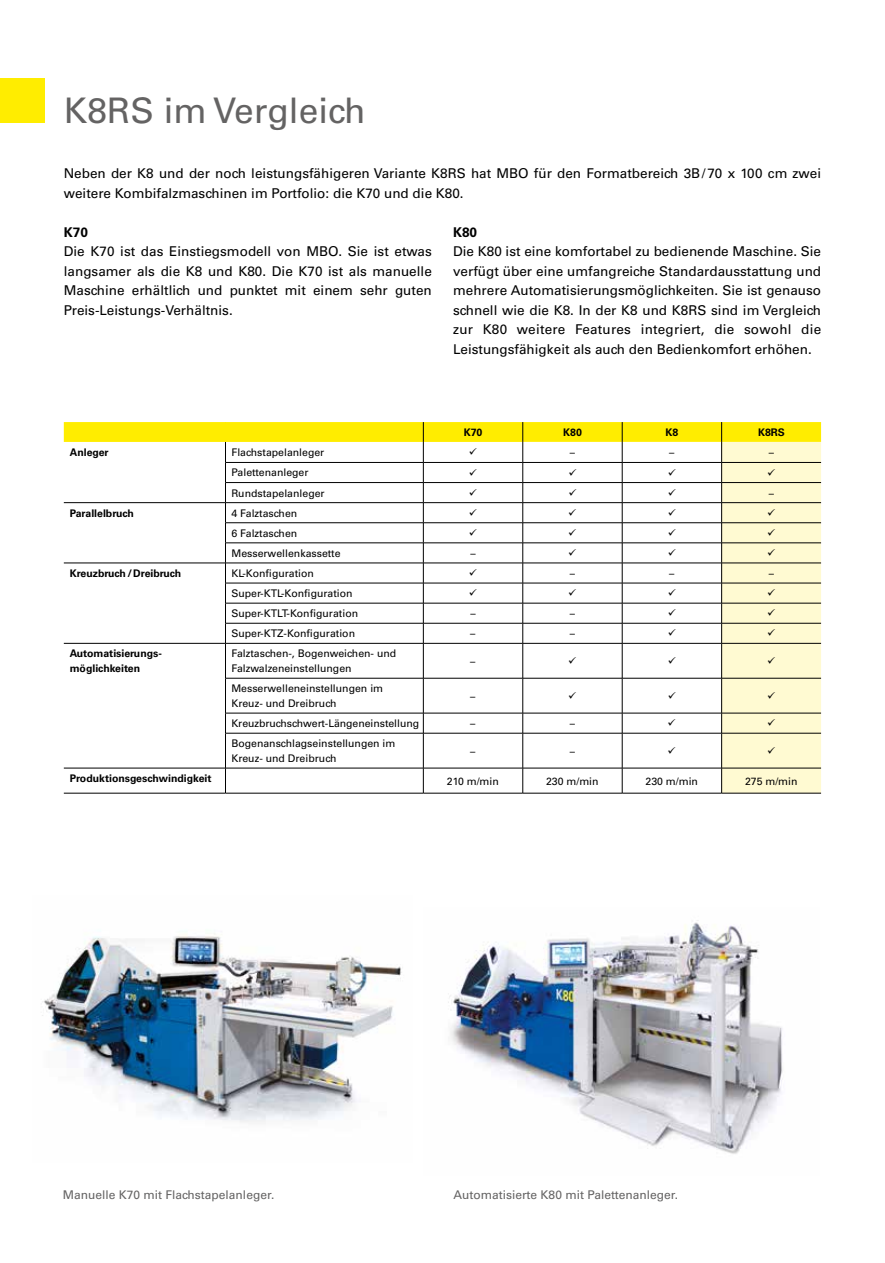
<style>
.page{position:relative;width:885px;height:1263px;background:#fff}
.page>*{position:absolute;margin:0;border:0;box-sizing:border-box;transform-origin:0 0}
.t1{font:35.25px "Univers LT";color:#646363}
.t2{font:13.5px/19.5px "Univers LT";color:#000;text-align:justify}
.t3{font:700 13.5px "Univers LT";color:#000}
.t4{font:12px "Univers LT";color:#646363}
.t5{font:10.5px/15px "Univers LT";color:#000}
.t6{font:700 10.5px/15px "Univers LT";color:#000}
</style>
<div class="page">
<hr style="left:64px;top:793px;width:161px;height:1px;background:#000">
<hr style="left:225px;top:793px;width:198px;height:1px;background:#000">
<hr style="left:423px;top:793px;width:99px;height:1px;background:#000">
<hr style="left:522px;top:793px;width:100px;height:1px;background:#000">
<hr style="left:622px;top:793px;width:99px;height:1px;background:#000">
<hr style="left:721px;top:793px;width:100px;height:1px;background:#000">
<img style="left:42px;top:931px;width:360px;height:191px">
<div style="left:0;top:79px;width:45px;height:44px;background:#ffed00"></div>
<img style="left:448px;top:920px;width:335px;height:234px">
<svg style="left:64px;top:422px;width:757px;height:371px"></svg>
<h1 class="t1" style="left:64px;top:90px;width:303px">K8RS im Vergleich</h1>
<p class="t2" style="left:64px;top:164px;width:758px">Neben der K8 und der noch leistungsfähigeren Variante K8RS hat MBO für den Formatbereich 3B/70 x 100 cm zwei weitere Kombifalzmaschinen im Portfolio: die K70 und die K80.</p>
<p class="t3" style="left:64px;top:224px;width:26px">K70</p>
<p class="t2" style="left:64px;top:242px;width:369px">Die K70 ist das Einstiegsmodell von MBO. Sie ist etwas langsamer als die K8 und K80. Die K70 ist als manuelle Maschine erhältlich und punktet mit einem sehr guten Preis-Leistungs-Verhältnis.</p>
<p class="t3" style="left:453px;top:224px;width:26px">K80</p>
<p class="t2" style="left:453px;top:242px;width:369px">Die K80 ist eine komfortabel zu bedienende Maschine. Sie verfügt über eine umfangreiche Standardausstattung und mehrere Automatisierungsmöglichkeiten. Sie ist genauso schnell wie die K8. In der K8 und K8RS sind im Vergleich zur K80 weitere Features integriert, die sowohl die Leistungsfähigkeit als auch den Bedienkomfort erhöhen.</p>
<p class="t6" style="left:463px;top:425px;width:20px">K70</p>
<p class="t6" style="left:563px;top:425px;width:20px">K80</p>
<p class="t6" style="left:665px;top:425px;width:14px">K8</p>
<p class="t6" style="left:758px;top:425px;width:28px">K8RS</p>
<p class="t6" style="left:70px;top:445px;width:40px">Anleger</p>
<p class="t5" style="left:231px;top:445px;width:94px">Flachstapelanleger</p>
<p class="t5" style="left:569px;top:445px;width:7px">–</p>
<p class="t5" style="left:669px;top:445px;width:7px">–</p>
<p class="t5" style="left:768px;top:445px;width:7px">–</p>
<p class="t5" style="left:231px;top:465px;width:79px">Palettenanleger</p>
<p class="t5" style="left:231px;top:485px;width:95px">Rundstapelanleger</p>
<p class="t5" style="left:768px;top:485px;width:7px">–</p>
<p class="t6" style="left:70px;top:505px;width:66px">Parallelbruch</p>
<p class="t5" style="left:231px;top:505px;width:67px">4 Falztaschen</p>
<p class="t5" style="left:231px;top:526px;width:67px">6 Falztaschen</p>
<p class="t5" style="left:231px;top:546px;width:111px">Messerwellenkassette</p>
<p class="t5" style="left:470px;top:546px;width:7px">–</p>
<p class="t6" style="left:70px;top:566px;width:113px">Kreuzbruch/Dreibruch</p>
<p class="t5" style="left:231px;top:566px;width:84px">KL-Konfiguration</p>
<p class="t5" style="left:569px;top:566px;width:7px">–</p>
<p class="t5" style="left:669px;top:566px;width:7px">–</p>
<p class="t5" style="left:768px;top:566px;width:7px">–</p>
<p class="t5" style="left:231px;top:586px;width:123px">Super-KTL-Konfiguration</p>
<p class="t5" style="left:231px;top:606px;width:128px">Super-KTLT-Konfiguration</p>
<p class="t5" style="left:470px;top:606px;width:7px">–</p>
<p class="t5" style="left:569px;top:606px;width:7px">–</p>
<p class="t5" style="left:231px;top:626px;width:125px">Super-KTZ-Konfiguration</p>
<p class="t5" style="left:470px;top:626px;width:7px">–</p>
<p class="t5" style="left:569px;top:626px;width:7px">–</p>
<p class="t6" style="left:70px;top:646px;width:94px">Automatisierungs&shy;möglichkeiten</p>
<p class="t5" style="left:231px;top:646px;width:166px">Falztaschen-, Bogenweichen- und<br>Falzwalzeneinstellungen</p>
<p class="t5" style="left:470px;top:653px;width:7px">–</p>
<p class="t5" style="left:231px;top:681px;width:153px">Messerwelleneinstellungen im<br>Kreuz- und Dreibruch</p>
<p class="t5" style="left:470px;top:688px;width:7px">–</p>
<p class="t5" style="left:231px;top:716px;width:189px">Kreuzbruchschwert-Längeneinstellung</p>
<p class="t5" style="left:470px;top:716px;width:7px">–</p>
<p class="t5" style="left:569px;top:716px;width:7px">–</p>
<p class="t5" style="left:231px;top:736px;width:165px">Bogenanschlagseinstellungen im<br>Kreuz- und Dreibruch</p>
<p class="t5" style="left:470px;top:743px;width:7px">–</p>
<p class="t5" style="left:569px;top:743px;width:7px">–</p>
<p class="t6" style="left:70px;top:771px;width:143px">Produktionsgeschwindigkeit</p>
<p class="t5" style="left:447px;top:773px;width:53px">210 m/min</p>
<p class="t5" style="left:546px;top:773px;width:54px">230 m/min</p>
<p class="t5" style="left:645px;top:773px;width:54px">230 m/min</p>
<p class="t5" style="left:745px;top:773px;width:54px">275 m/min</p>
<p class="t4" style="left:63px;top:1188px;width:213px">Manuelle K70 mit Flachstapelanleger.</p>
<p class="t4" style="left:453px;top:1188px;width:226px">Automatisierte K80 mit Palettenanleger.</p>
</div>
